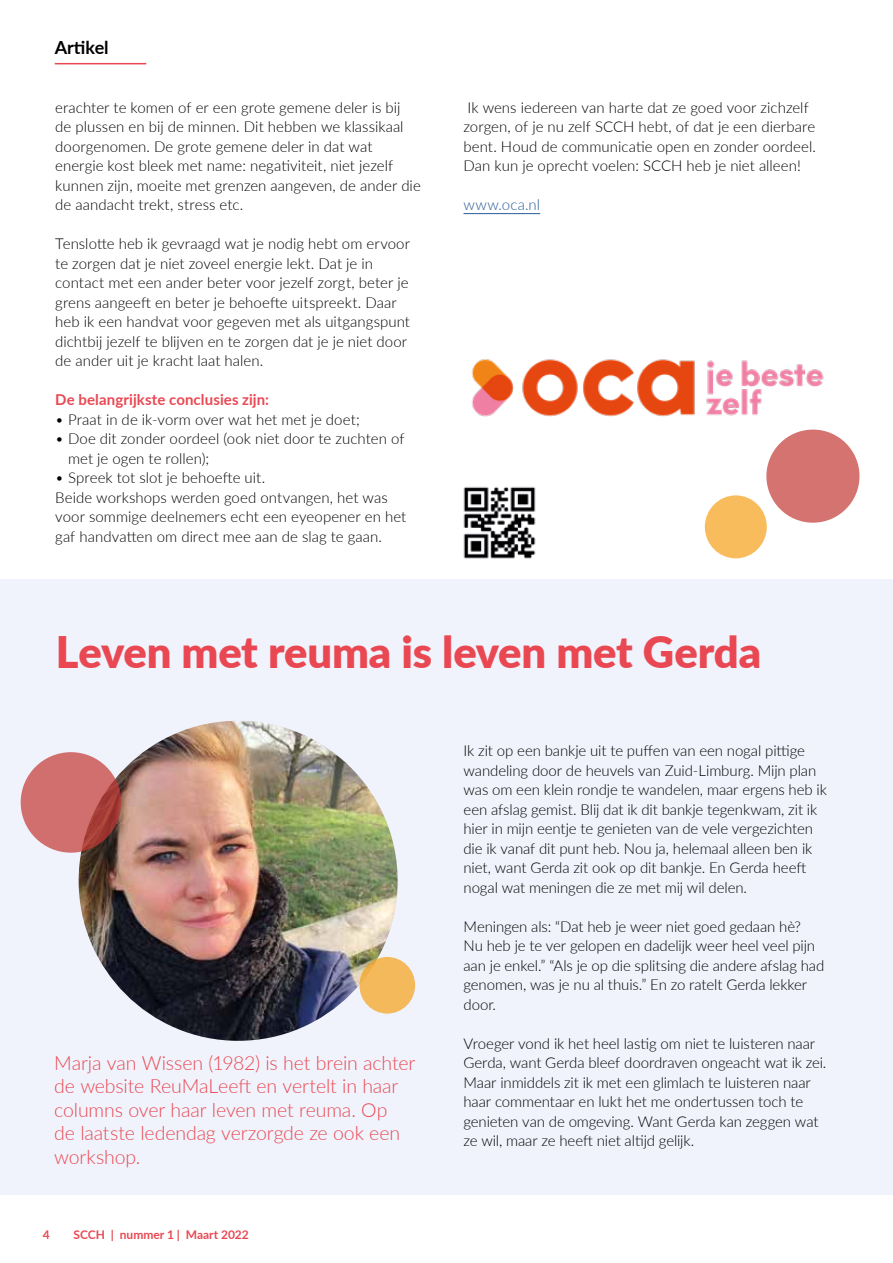
<style>
.page{position:relative;width:893px;height:1263px;background:#fff}
.page>*{position:absolute;margin:0;border:0;box-sizing:border-box;transform-origin:0 0}
.t1{font:900 43.5px "Lato";letter-spacing:-.005em;color:#e94853}
.t2{font:300 19.5px/23.4px "Lato";letter-spacing:-.005em;color:#e94853}
.t3{font:700 18px "Lato";color:#000}
.t4{font:300 15px/19.5px "Lato";color:#000}
.t5{font:700 15px "Lato";letter-spacing:.005em;color:#e94853}
.t6{font:300 15px "Lato";letter-spacing:.02em;color:#275b9b}
.t7{font:700 12px "Lato";color:#e94853}
</style>
<div class="page">
<div style="left:0;top:579px;width:893px;height:616px;background:#f0f3fb"></div>
<hr style="left:463px;top:213px;width:77px;height:1px;background:#275b9b">
<img style="left:79px;top:721px;width:319px;height:320px">
<svg style="left:359px;top:957px;width:56px;height:56px;background:#f3b85b"></svg>
<svg style="left:21px;top:752px;width:100px;height:101px;background:#c86665"></svg>
<div style="left:766px;top:430px;width:93px;height:93px;background:#d57370;border-radius:50%"></div>
<div style="left:705px;top:495px;width:62px;height:63px;background:#f8bc5d;border-radius:50%"></div>
<hr style="left:55px;top:63px;width:91px;height:1px;background:#e94853">
<img style="left:471px;top:359px;width:353px;height:58px">
<img style="left:463px;top:486px;width:73px;height:73px">
<p class="t3" style="left:55px;top:34px;width:56px">Artikel</p>
<p class="t4" style="left:55px;top:97px;width:367px">erachter te komen of er een grote gemene deler is bij<br>de plussen en bij de minnen. Dit hebben we klassikaal doorgenomen. De grote gemene deler in dat wat energie kost bleek met name: negativiteit, niet jezelf kunnen zijn, moeite met grenzen aangeven, de ander die de aandacht trekt, stress etc.</p>
<p class="t4" style="left:55px;top:233px;width:356px">Tenslotte heb ik gevraagd wat je nodig hebt om ervoor te zorgen dat je niet zoveel energie lekt. Dat je in contact met een ander beter voor jezelf zorgt, beter je grens aangeeft en beter je behoefte uitspreekt. Daar heb ik een handvat voor gegeven met als uitgangspunt dichtbij jezelf te blijven en te zorgen dat je je niet door de ander uit je kracht laat halen.</p>
<p class="t5" style="left:55px;top:389px;width:215px">De belangrijkste conclusies zijn:</p>
<p class="t4" style="left:55px;top:409px;width:306px">• Praat in de ik-vorm over wat het met je doet;</p>
<p class="t4" style="left:68px;top:428px;width:338px;text-indent:-13px">• Doe dit zonder oordeel (ook niet door te zuchten of met je ogen te rollen);</p>
<p class="t4" style="left:55px;top:467px;width:353px">• Spreek tot slot je behoefte uit.<br>Beide workshops werden goed ontvangen, het was voor sommige deelnemers echt een eyeopener en het gaf handvatten om direct mee aan de slag te gaan.</p>
<p class="t4" style="left:463px;top:97px;width:354px">Ik wens iedereen van harte dat ze goed voor zichzelf zorgen, of je nu zelf SCCH hebt, of dat je een dierbare bent. Houd de communicatie open en zonder oordeel.<br>Dan kun je oprecht voelen: SCCH heb je niet alleen!</p>
<p class="t6" style="left:463px;top:194px;width:78px">www.oca.nl</p>
<h1 class="t1" style="left:56px;top:619px;width:707px">Leven met reuma is leven met Gerda</h1>
<h2 class="t2" style="left:54px;top:1050px;width:363px">Marja van Wissen (1982) is het brein achter de website ReuMaLeeft en vertelt in haar columns over haar leven met reuma. Op<br>de laatste ledendag verzorgde ze ook een workshop.</h2>
<p class="t7" style="left:43px;top:1226px;width:208px">4 SCCH | nummer 1 | Maart 2022</p>
<p class="t4" style="left:463px;top:740px;width:365px">Ik zit op een bankje uit te puffen van een nogal pittige wandeling door de heuvels van Zuid-Limburg. Mijn plan was om een klein rondje te wandelen, maar ergens heb ik een afslag gemist. Blij dat ik dit bankje tegenkwam, zit ik hier in mijn eentje te genieten van de vele vergezichten die ik vanaf dit punt heb. Nou ja, helemaal alleen ben ik niet, want Gerda zit ook op dit bankje. En Gerda heeft nogal wat meningen die ze met mij wil delen.</p>
<p class="t4" style="left:463px;top:916px;width:362px">Meningen als: “Dat heb je weer niet goed gedaan hè?<br>Nu heb je te ver gelopen en dadelijk weer heel veel pijn aan je enkel.” “Als je op die splitsing die andere afslag had genomen, was je nu al thuis.” En zo ratelt Gerda lekker door.</p>
<p class="t4" style="left:463px;top:1033px;width:364px">Vroeger vond ik het heel lastig om niet te luisteren naar Gerda, want Gerda bleef doordraven ongeacht wat ik zei.<br>Maar inmiddels zit ik met een glimlach te luisteren naar haar commentaar en lukt het me ondertussen toch te genieten van de omgeving. Want Gerda kan zeggen wat ze wil, maar ze heeft niet altijd gelijk.</p>
</div>
